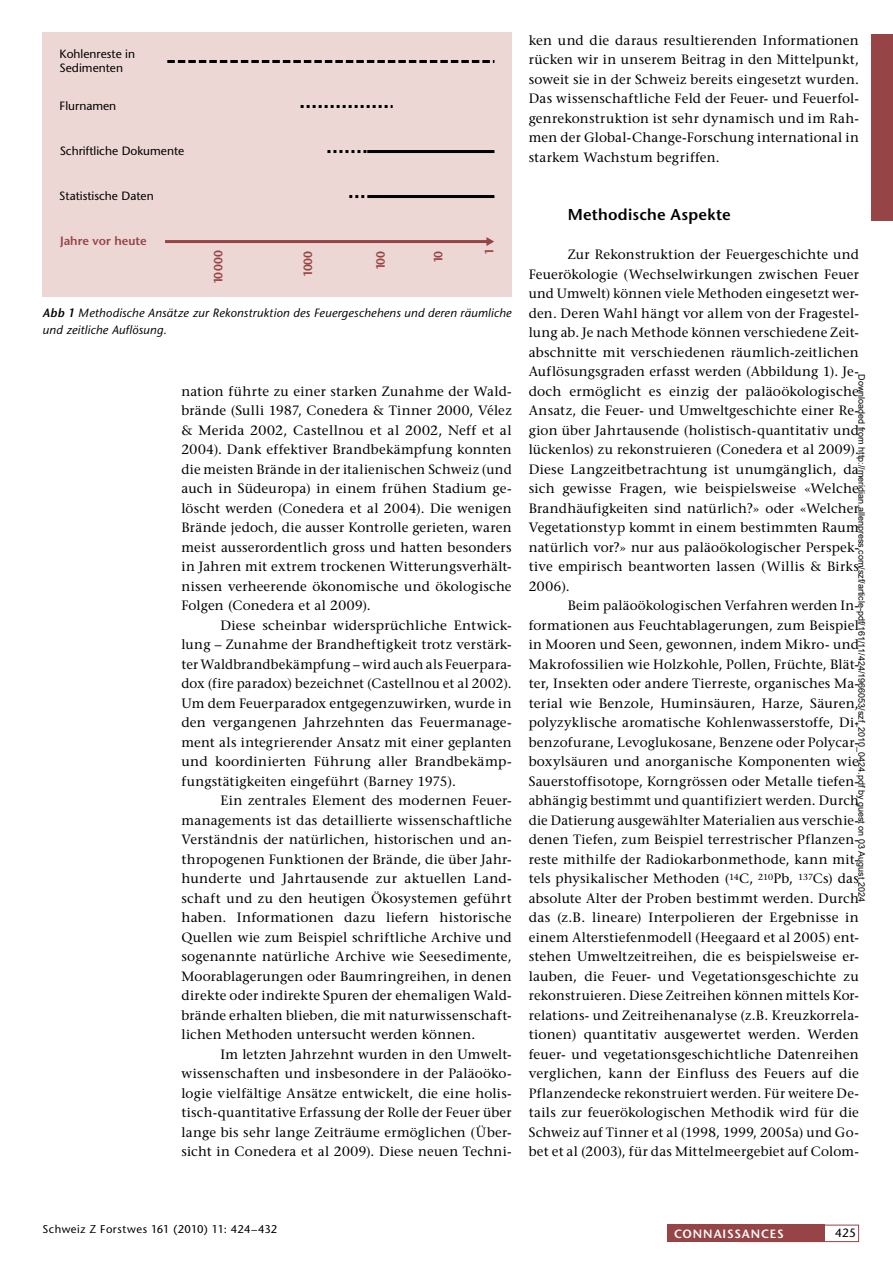
<style>
.page{position:relative;width:893px;height:1263px;background:#fff}
.page>*{position:absolute;margin:0;border:0;box-sizing:border-box;transform-origin:0 0}
.t1{font:600 15.75px "Stone Sans Std";letter-spacing:.015em;color:#000}
.t2{font:500 13.5px/19.5px "Stone Serif Std";letter-spacing:.02em;color:#000;text-align:justify}
.t3{font:italic 500 12px/17.2px "Stone Sans Std";letter-spacing:.015em;color:#000}
.t4{font:500 12px/14.4px "Stone Sans Std";color:#000}
.t5{font:600 12px "Stone Sans Std";color:#974446}
.t6{font:600 12px "Stone Sans Std";letter-spacing:.21em;color:#fff}
.t7{font:500 11.25px "Stone Sans Std";letter-spacing:.04em;color:#000}
.t8{font:9px "Arial";color:#000}
.s1{font-weight:600}
</style>
<div class="page">
<div style="left:872px;top:34px;width:21px;height:186px;background:#974446"></div>
<div style="left:737px;top:1225px;width:122px;height:17px;border:1px solid #974446"></div>
<div style="left:668px;top:1225px;width:157px;height:17px;background:#974446"></div>
<div style="left:43px;top:32px;width:469px;height:265px;background:#ecd7d4"></div>
<hr style="left:165px;top:240px;width:323px;height:3px;background:#974446">
<svg style="left:486px;top:237px;width:8px;height:9px"></svg>
<svg style="left:167px;top:60px;width:327px;height:3px"></svg>
<svg style="left:301px;top:105px;width:92px;height:3px"></svg>
<svg style="left:327px;top:150px;width:40px;height:3px"></svg>
<hr style="left:367px;top:150px;width:127px;height:3px;background:#000">
<svg style="left:349px;top:195px;width:21px;height:3px"></svg>
<hr style="left:370px;top:195px;width:124px;height:3px;background:#000">
<p class="t4" style="left:60px;top:46px;width:77px">Kohlenreste in<br>Sedimenten</p>
<p class="t4" style="left:60px;top:99px;width:58px">Flurnamen</p>
<p class="t4" style="left:60px;top:143px;width:126px">Schriftliche Dokumente</p>
<p class="t4" style="left:59px;top:189px;width:96px">Statistische Daten</p>
<p class="t5" style="left:60px;top:234px;width:88px">Jahre vor heute</p>
<p class="t5" style="left:211px;top:284px;width:36px;rotate:-90deg">10000</p>
<p class="t5" style="left:301px;top:277px;width:28px;rotate:-90deg">1000</p>
<p class="t5" style="left:374px;top:270px;width:21px;rotate:-90deg">100</p>
<p class="t5" style="left:431px;top:263px;width:14px;rotate:-90deg">10</p>
<p class="t5" style="left:482px;top:255px;width:8px;rotate:-90deg">1</p>
<p class="t3" style="left:43px;top:304px;width:470px"><span class="s1">Abb 1</span> Methodische Ansätze zur Rekonstruktion des Feuergeschehens und deren räumliche und zeitliche Auflösung.</p>
<p class="t2" style="left:181px;top:381px;width:332px">nation führte zu einer starken Zunahme der Wald&shy;brände (Sulli 1987, Conedera &amp; Tinner 2000, Vélez &amp; Merida 2002, Castellnou et al 2002, Neff et al 2004). Dank effektiver Brandbekämpfung konnten die meisten Brände in der italienischen Schweiz (und auch in Südeuropa) in einem frühen Stadium ge&shy;löscht werden (Conedera et al 2004). Die wenigen Brände jedoch, die ausser Kontrolle gerieten, waren meist ausserordentlich gross und hatten besonders in Jahren mit extrem trockenen Witterungsverhält&shy;nissen verheerende ökonomische und ökologische Folgen (Conedera et al 2009).</p>
<p class="t2" style="left:181px;top:615px;width:332px;text-indent:39px">Diese scheinbar widersprüchliche Entwick&shy;lung – Zunahme der Brandheftigkeit trotz verstärk&shy;ter Waldbrandbekämpfung – wird auch als Feuerpara&shy;dox (fire paradox) bezeichnet (Castellnou et al 2002).<br>Um dem Feuerparadox entgegenzuwirken, wurde in den vergangenen Jahrzehnten das Feuermanage&shy;ment als integrierender Ansatz mit einer geplanten und koordinierten Führung aller Brandbekämp&shy;fungstätigkeiten eingeführt (Barney 1975).</p>
<p class="t2" style="left:181px;top:791px;width:332px;text-indent:39px">Ein zentrales Element des modernen Feuer&shy;managements ist das detaillierte wissenschaftliche Verständnis der natürlichen, historischen und an&shy;thropogenen Funktionen der Brände, die über Jahr&shy;hunderte und Jahrtausende zur aktuellen Land&shy;schaft und zu den heutigen Ökosystemen geführt haben. Informationen dazu liefern historische Quellen wie zum Beispiel schriftliche Archive und sogenannte natürliche Archive wie Seesedimente, Moorablagerungen oder Baumringreihen, in denen direkte oder indirekte Spuren der ehemaligen Wald&shy;brände erhalten blieben, die mit naturwissenschaft&shy;lichen Methoden untersucht werden können.</p>
<p class="t2" style="left:181px;top:1044px;width:332px;text-indent:39px">Im letzten Jahrzehnt wurden in den Umwelt&shy;wissenschaften und insbesondere in der Paläoöko&shy;logie vielfältige Ansätze entwickelt, die eine holis&shy;tisch-quantitative Erfassung der Rolle der Feuer über lange bis sehr lange Zeiträume ermöglichen (Über&shy;sicht in Conedera et al 2009). Diese neuen Techni-</p>
<p class="t2" style="left:529px;top:30px;width:332px">ken und die daraus resultierenden Informationen rücken wir in unserem Beitrag in den Mittelpunkt, soweit sie in der Schweiz bereits eingesetzt wurden.<br>Das wissenschaftliche Feld der Feuer- und Feuerfol&shy;genrekonstruktion ist sehr dynamisch und im Rah&shy;men der Global-Change-Forschung international in starkem Wachstum begriffen.</p>
<p class="t1" style="left:568px;top:205px;width:165px">Methodische Aspekte</p>
<p class="t2" style="left:529px;top:245px;width:332px;text-indent:39px">Zur Rekonstruktion der Feuergeschichte und Feuerökologie (Wechselwirkungen zwischen Feuer und Umwelt) können viele Methoden eingesetzt wer&shy;den. Deren Wahl hängt vor allem von der Fragestel&shy;lung ab. Je nach Methode können verschiedene Zeit&shy;abschnitte mit verschiedenen räumlich-zeitlichen Auflösungsgraden erfasst werden (Abbildung 1). Je&shy;doch ermöglicht es einzig der paläoökologische Ansatz, die Feuer- und Umweltgeschichte einer Re&shy;gion über Jahrtausende (holistisch-quantitativ und lückenlos) zu rekonstruieren (Conedera et al 2009).<br>Diese Langzeitbetrachtung ist unumgänglich, da sich gewisse Fragen, wie beispielsweise «Welche Brandhäufigkeiten sind natürlich?» oder «Welcher Vegetationstyp kommt in einem bestimmten Raum natürlich vor?» nur aus paläoökologischer Perspek&shy;tive empirisch beantworten lassen (Willis &amp; Birks 2006).</p>
<p class="t2" style="left:529px;top:596px;width:332px;text-indent:39px">Beim paläoökologischen Verfahren werden In&shy;formationen aus Feuchtablagerungen, zum Beispiel in Mooren und Seen, gewonnen, indem Mikro- und Makrofossilien wie Holzkohle, Pollen, Früchte, Blät&shy;ter, Insekten oder andere Tierreste, organisches Ma&shy;terial wie Benzole, Huminsäuren, Harze, Säuren, polyzyklische aromatische Kohlenwasserstoffe, Di&shy;benzofurane, Levoglukosane, Benzene oder Polycar&shy;boxylsäuren und anorganische Komponenten wie Sauerstoffisotope, Korngrössen oder Metalle tiefen&shy;abhängig bestimmt und quantifiziert werden. Durch die Datierung ausgewählter Materialien aus verschie&shy;denen Tiefen, zum Beispiel terrestrischer Pflanzen&shy;reste mithilfe der Radiokarbonmethode, kann mit&shy;tels physikalischer Methoden (<sup>14</sup>C, <sup>210</sup>Pb, <sup>137</sup>Cs) das absolute Alter der Proben bestimmt werden. Durch das (z.B. lineare) Interpolieren der Ergebnisse in einem Alterstiefenmodell (Heegaard et al 2005) ent&shy;stehen Umweltzeitreihen, die es beispielsweise er&shy;lauben, die Feuer- und Vegetationsgeschichte zu rekonstruieren. Diese Zeitreihen können mittels Kor&shy;relations- und Zeitreihenanalyse (z.B. Kreuzkorrela&shy;tionen) quantitativ ausgewertet werden. Werden feuer- und vegetationsgeschichtliche Datenreihen verglichen, kann der Einfluss des Feuers auf die Pflanzendecke rekonstruiert werden. Für weitere De&shy;tails zur feuerökologischen Methodik wird für die Schweiz auf Tinner et al (1998, 1999, 2005a) und Go&shy;bet et al (2003), für das Mittelmeergebiet auf Colom-</p>
<p class="t8" style="left:865px;top:374px;width:529px;rotate:90deg">Downloaded from http://meridian.allenpress.com/szf/article-pdf/161/11/424/1966053/szf_2010_0424.pdf by guest on 03 August 2024</p>
<p class="t7" style="left:43px;top:1222px;width:236px">Schweiz Z Forstwes 161 (2010) 11: 424–432</p>
<p class="t6" style="left:674px;top:1226px;width:111px">connaissances</p>
<p class="t4" style="left:835px;top:1226px;width:22px">425</p>
</div>
